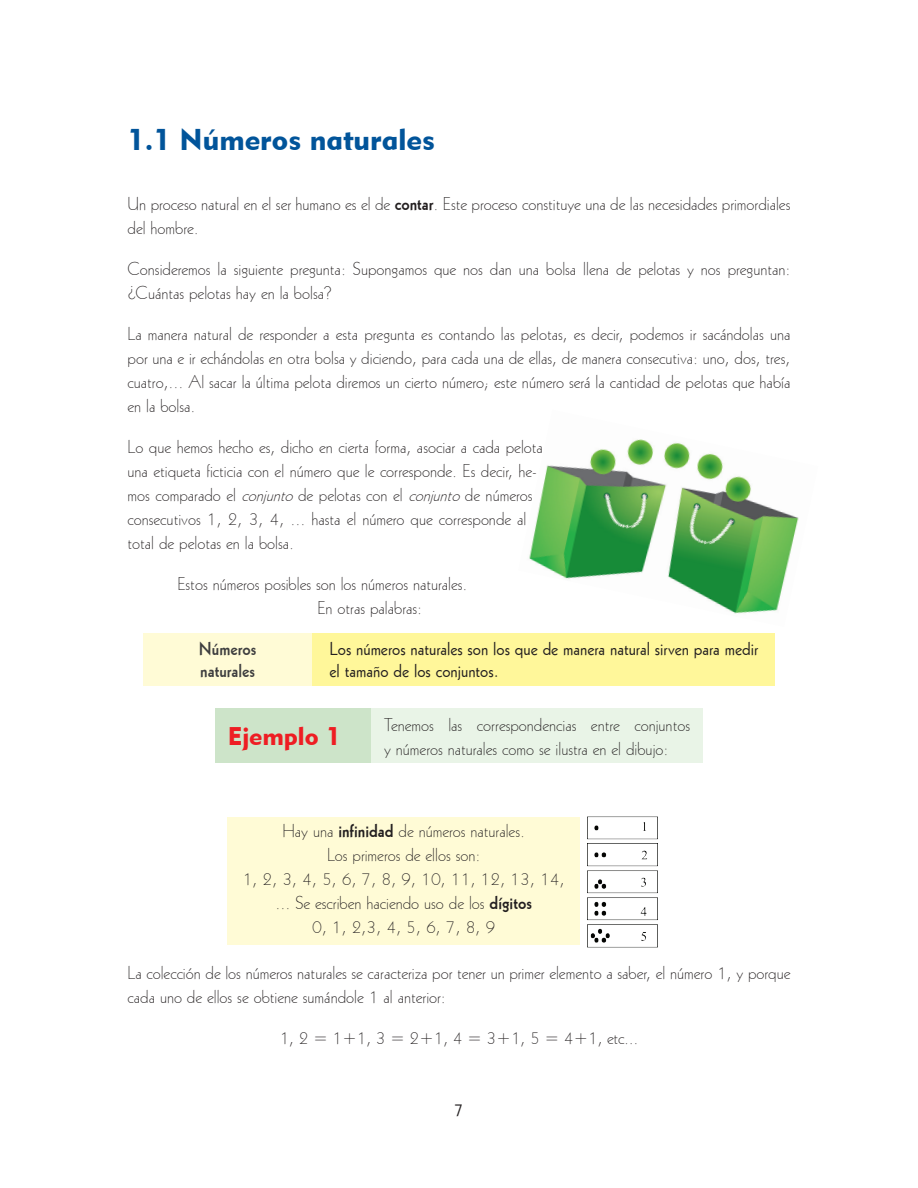
<style>
.page{position:relative;width:918px;height:1188px;background:#fff}
.page>*{position:absolute;margin:0;border:0;box-sizing:border-box;transform-origin:0 0}
.t1{font:30px "Geometric 415 BT Black A";color:#01549a}
.t2{font:25.5px "Geometric 415 BT Black A";color:#ee1d23}
.t3{font:18px/24px "Geometric 231 BT Light C";color:#231f20}
.t4{font:18px/21.6px "Geometric 231 BT Roman C";color:#231f20}
.t5{font:18px/21.6px "Geometric 231 BT Bold C";color:#3e3e3f}
.s1{font-family:"Geometric 231 BT Bold C"}
.s2{font-style:italic}
</style>
<div class="page">
<div style="left:143px;top:633px;width:170px;height:52px;background:#fffbd6"></div>
<div style="left:313px;top:633px;width:462px;height:52px;background:#fff79a"></div>
<div style="left:215px;top:708px;width:156px;height:55px;background:#cde4c9"></div>
<div style="left:371px;top:708px;width:332px;height:55px;background:#e9f4e7"></div>
<div style="left:228px;top:817px;width:352px;height:127px;background:#fffbd6"></div>
<img style="left:529px;top:439px;width:270px;height:175px">
<img style="left:588px;top:816px;width:70px;height:132px">
<h1 class="t1" style="left:128px;top:121px;width:309px">1.1 Números naturales</h1>
<p class="t3" style="left:128px;top:192px;width:664px">Un proceso natural en el ser humano es el de <span class="s1">contar</span>. Este proceso constituye una de las necesidades primordiales del hombre.</p>
<p class="t3" style="left:128px;top:257px;width:664px">Consideremos la siguiente pregunta: Supongamos que nos dan una bolsa llena de pelotas y nos preguntan: ¿Cuántas pelotas hay en la bolsa?</p>
<p class="t3" style="left:128px;top:322px;width:664px;text-align:justify">La manera natural de responder a esta pregunta es contando las pelotas, es decir, podemos ir sacándolas una por una e ir echándolas en otra bolsa y diciendo, para cada una de ellas, de manera consecutiva: uno, dos, tres, cuatro,... Al sacar la última pelota diremos un cierto número; este número será la cantidad de pelotas que había en la bolsa.</p>
<p class="t3" style="left:128px;top:435px;width:417px">Lo que hemos hecho es, dicho en cierta forma, asociar a cada pelota una etiqueta ficticia con el número que le corresponde. Es decir, he&shy;mos comparado el <span class="s2">conjunto</span>de pelotas con el <span class="s2">conjunto</span>de números consecutivos 1, 2, 3, 4, ... hasta el número que corresponde al total de pelotas en la bolsa.</p>
<p class="t3" style="left:317px;top:572px;width:152px;text-indent:-140px">Estos números posibles son los números naturales.<br>En otras palabras:</p>
<p class="t5" style="left:199px;top:638px;width:59px">Números naturales</p>
<p class="t4" style="left:330px;top:638px;width:430px">Los números naturales son los que de manera natural sirven para medir el tamaño de los conjuntos.</p>
<h2 class="t2" style="left:228px;top:721px;width:114px">Ejemplo 1</h2>
<p class="t3" style="left:384px;top:712px;width:307px">Tenemos las correspondencias entre conjuntos y números naturales como se ilustra en el dibujo:</p>
<p class="t3" style="left:243px;top:818px;width:324px;text-align:center">Hay una <span class="s1">infinidad</span> de números naturales.<br>Los primeros de ellos son:<br>1, 2, 3, 4, 5, 6, 7, 8, 9, 10, 11, 12, 13, 14, ... Se escriben haciendo uso de los <span class="s1">dígitos<br></span>0, 1, 2,3, 4, 5, 6, 7, 8, 9</p>
<p class="t3" style="left:128px;top:960px;width:664px">La colección de los números naturales se caracteriza por tener un primer elemento a saber, el número 1, y porque cada uno de ellos se obtiene sumándole 1 al anterior:</p>
<p class="t3" style="left:280px;top:1025px;width:360px">1, 2 = 1+1, 3 = 2+1, 4 = 3+1, 5 = 4+1, etc...</p>
<p class="t4" style="left:454px;top:1098px;width:12px">7</p>
</div>
